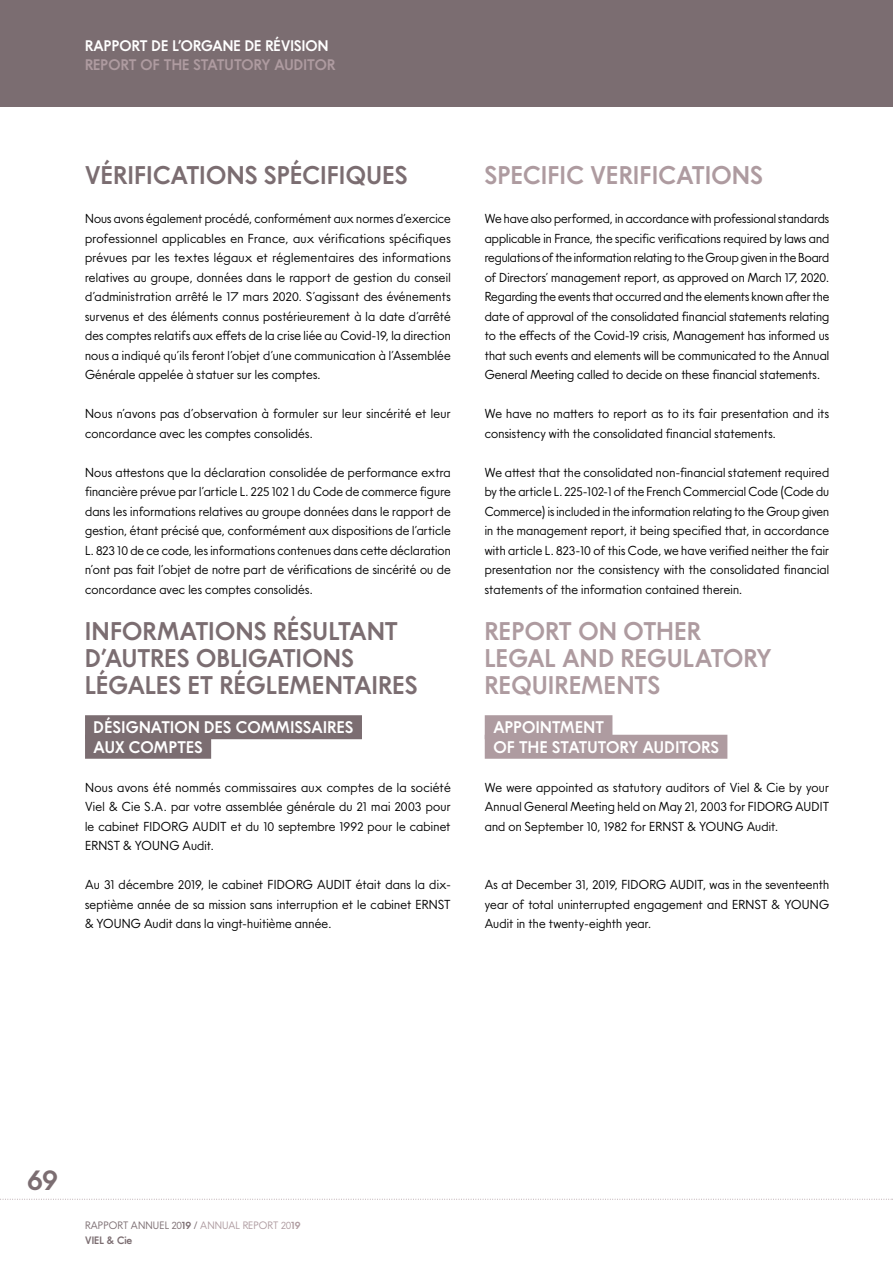
<style>
.page{position:relative;width:893px;height:1263px;background:#fff}
.page>*{position:absolute;margin:0;border:0;box-sizing:border-box;transform-origin:0 0}
.t1{font:700 28.5px "JT Energy";color:#7b6d71}
.t2{font:700 25.05px/27px "JT Energy";letter-spacing:.02em;color:#7b6d71}
.t3{font:700 25.05px/27px "JT Energy";letter-spacing:.02em;color:#ae9ba0}
.t4{font:700 16.5px/19.5px "JT Energy";letter-spacing:.02em;color:#fff}
.t5{font:700 15px "JT Energy";letter-spacing:.01em;color:#fff}
.t6{font:700 15px "JT Energy";letter-spacing:.01em;color:#ae9ba0}
.t7{font:300 12.75px/19.5px "JT Energy";letter-spacing:.015em;color:#000;text-align:justify}
.t8{font:300 10.5px/15px "JT Energy";letter-spacing:.01em;color:#7b6d71}
.s1{font-weight:700}
.s2{color:#ae9ba0}
.s3{font-weight:700;color:#ae9ba0}
</style>
<div class="page">
<div style="left:0;top:0;width:893px;height:106px;background:#7b6d71"></div>
<svg style="left:0;top:1199px;width:893px;height:1px"></svg>
<div style="left:85px;top:715px;width:277px;height:24px;background:#7b6d71"></div>
<div style="left:85px;top:735px;width:126px;height:24px;background:#7b6d71"></div>
<div style="left:485px;top:715px;width:127px;height:24px;background:#ae9ba0"></div>
<div style="left:485px;top:735px;width:242px;height:24px;background:#ae9ba0"></div>
<p class="t5" style="left:85px;top:33px;width:245px">RAPPORT DE L’ORGANE DE RÉVISION</p>
<p class="t6" style="left:85px;top:53px;width:251px">REPORT OF THE STATUTORY AUDITOR</p>
<h2 class="t2" style="left:85px;top:161px;width:324px">VÉRIFICATIONS SPÉCIFIQUES</h2>
<p class="t7" style="left:85px;top:209px;width:367px">Nous avons également procédé, conformément aux normes d’exercice professionnel applicables en France, aux vérifications spécifiques prévues par les textes légaux et réglementaires des informations relatives au groupe, données dans le rapport de gestion du conseil d’administration arrêté le 17 mars 2020. S’agissant des événements survenus et des éléments connus postérieurement à la date d’arrêté des comptes relatifs aux effets de la crise liée au Covid-19, la direction nous a indiqué qu’ils feront l’objet d’une communication à l’Assemblée Générale appelée à statuer sur les comptes.</p>
<p class="t7" style="left:85px;top:404px;width:367px">Nous n’avons pas d’observation à formuler sur leur sincérité et leur concordance avec les comptes consolidés.</p>
<p class="t7" style="left:85px;top:462px;width:367px">Nous attestons que la déclaration consolidée de performance extra financière prévue par l’article L. 225 102 1 du Code de commerce figure dans les informations relatives au groupe données dans le rapport de gestion, étant précisé que, conformément aux dispositions de l’article L. 823 10 de ce code, les informations contenues dans cette déclaration n’ont pas fait l’objet de notre part de vérifications de sincérité ou de concordance avec les comptes consolidés.</p>
<h2 class="t2" style="left:85px;top:617px;width:334px">INFORMATIONS RÉSULTANT<br>D’AUTRES OBLIGATIONS<br>LÉGALES ET RÉGLEMENTAIRES</h2>
<p class="t4" style="left:94px;top:717px;width:261px">DÉSIGNATION DES COMMISSAIRES<br>AUX COMPTES</p>
<p class="t7" style="left:85px;top:777px;width:367px">Nous avons été nommés commissaires aux comptes de la société Viel &amp; Cie S.A. par votre assemblée générale du 21 mai 2003 pour le cabinet FIDORG AUDIT et du 10 septembre 1992 pour le cabinet ERNST &amp; YOUNG Audit.</p>
<p class="t7" style="left:85px;top:875px;width:367px">Au 31 décembre 2019, le cabinet FIDORG AUDIT était dans la dix&shy;septième année de sa mission sans interruption et le cabinet ERNST &amp; YOUNG Audit dans la vingt-huitième année.</p>
<h2 class="t3" style="left:485px;top:161px;width:280px">SPECIFIC VERIFICATIONS</h2>
<p class="t7" style="left:485px;top:209px;width:346px">We have also performed, in accordance with professional standards applicable in France, the specific verifications required by laws and regulations of the information relating to the Group given in the Board of Directors’ management report, as approved on March 17, 2020.<br>Regarding the events that occurred and the elements known after the date of approval of the consolidated financial statements relating to the effects of the Covid-19 crisis, Management has informed us that such events and elements will be communicated to the Annual General Meeting called to decide on these financial statements.</p>
<p class="t7" style="left:485px;top:404px;width:346px">We have no matters to report as to its fair presentation and its consistency with the consolidated financial statements.</p>
<p class="t7" style="left:485px;top:462px;width:346px">We attest that the consolidated non-financial statement required by the article L. 225-102-1 of the French Commercial Code (Code du Commerce) is included in the information relating to the Group given in the management report, it being specified that, in accordance with article L. 823-10 of this Code, we have verified neither the fair presentation nor the consistency with the consolidated financial statements of the information contained therein.</p>
<h2 class="t3" style="left:485px;top:617px;width:288px">REPORT ON OTHER<br>LEGAL AND REGULATORY<br>REQUIREMENTS</h2>
<p class="t4" style="left:493px;top:717px;width:227px">APPOINTMENT<br>OF THE STATUTORY AUDITORS</p>
<p class="t7" style="left:485px;top:777px;width:346px">We were appointed as statutory auditors of Viel &amp; Cie by your Annual General Meeting held on May 21, 2003 for FIDORG AUDIT and on September 10, 1982 for ERNST &amp; YOUNG Audit.</p>
<p class="t7" style="left:485px;top:875px;width:346px">As at December 31, 2019, FIDORG AUDIT, was in the seventeenth year of total uninterrupted engagement and ERNST &amp; YOUNG Audit in the twenty-eighth year.</p>
<h1 class="t1" style="left:27px;top:1157px;width:32px">69</h1>
<p class="t8" style="left:85px;top:1217px;width:217px">RAPPORT ANNUEL 20<span class="s1">19</span> / <span class="s2">ANNUAL REPORT 20</span><span class="s3">19<br></span><span class="s1">VIEL &amp; Cie</span></p>
</div>
